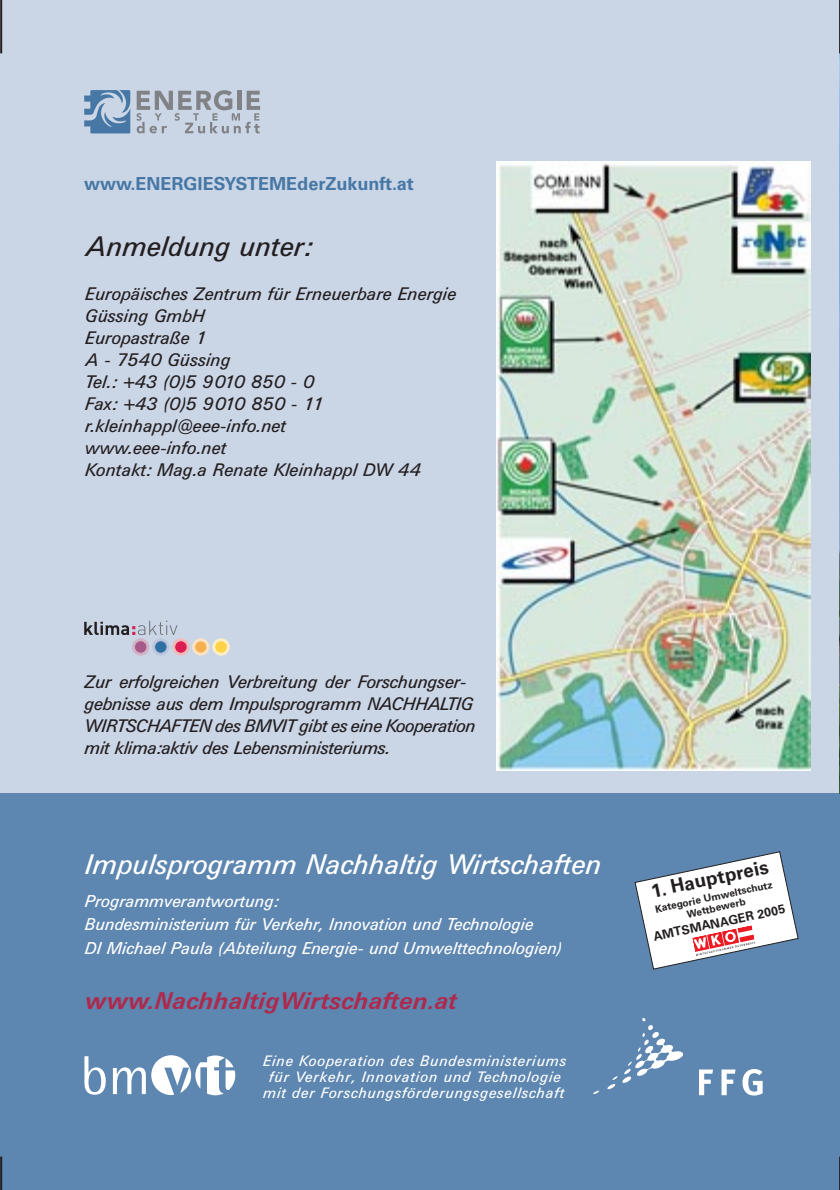
<style>
.page{position:relative;width:840px;height:1190px;background:#fff}
.page>*{position:absolute;margin:0;border:0;box-sizing:border-box;transform-origin:0 0}
.t1{font:italic 28px "Univers BQ";letter-spacing:.005em;color:#fff}
.t2{font:italic 28px "Univers BQ";letter-spacing:.005em;color:#231f20}
.t3{font:italic 700 24px "Univers BQ";letter-spacing:.005em;color:#ae294c}
.t4{font:700 18.8px "Univers S";color:#231f20}
.t5{font:italic 18px/22px "Univers BQ";letter-spacing:-.01em;color:#231f20}
.t6{font:700 18px "Univers S";color:#4778a5}
.t7{font:italic 17px/23.6px "Univers BQ";letter-spacing:.005em;color:#fff}
.t8{font:italic 15px/16px "Univers BQ";letter-spacing:.05em;color:#fff;text-align:center}
.t9{font:700 12.4px "Univers S";color:#231f20}
.t10{font:700 10px/11.4px "Univers S";color:#231f20;text-align:center}
</style>
<div class="page">
<div style="left:0;top:0;width:839px;height:815px;background:#cad5e6"></div>
<div style="left:0;top:793px;width:839px;height:397px;background:#5d86b0"></div>
<svg style="left:84px;top:621px;width:93px;height:14px"></svg>
<div style="left:132px;top:639px;width:17px;height:16px;background:#d3b3c6;border-radius:50%"></div>
<div style="left:132px;top:639px;width:17px;height:16px;border:1px solid #d3b3c6;border-radius:50%"></div>
<div style="left:134px;top:641px;width:13px;height:12px;background:#a55a89;border-radius:50%"></div>
<div style="left:134px;top:640px;width:13px;height:13px;border:1px solid #d3b3c6;border-radius:50%"></div>
<div style="left:173px;top:639px;width:16px;height:16px;background:#f1bcba;border-radius:50%"></div>
<div style="left:172px;top:639px;width:17px;height:16px;border:1px solid #f1bcba;border-radius:50%"></div>
<div style="left:175px;top:641px;width:12px;height:12px;background:#db1d52;border-radius:50%"></div>
<div style="left:174px;top:640px;width:13px;height:13px;border:1px solid #f1bcba;border-radius:50%"></div>
<div style="left:192px;top:639px;width:17px;height:16px;background:#fce3c3;border-radius:50%"></div>
<div style="left:192px;top:639px;width:17px;height:16px;border:1px solid #fce3c3;border-radius:50%"></div>
<div style="left:194px;top:641px;width:13px;height:12px;background:#f5af4c;border-radius:50%"></div>
<div style="left:194px;top:641px;width:13px;height:12px;border:1px solid #fce3c3;border-radius:50%"></div>
<div style="left:213px;top:639px;width:16px;height:16px;background:#ffefc7;border-radius:50%"></div>
<div style="left:212px;top:639px;width:17px;height:16px;border:1px solid #ffefc7;border-radius:50%"></div>
<div style="left:215px;top:641px;width:12px;height:12px;background:#fdd247;border-radius:50%"></div>
<div style="left:214px;top:640px;width:13px;height:13px;border:1px solid #ffefc7;border-radius:50%"></div>
<div style="left:152px;top:639px;width:17px;height:16px;background:#bbc6dc;border-radius:50%"></div>
<div style="left:152px;top:639px;width:17px;height:16px;border:1px solid #bbc6dc;border-radius:50%"></div>
<div style="left:154px;top:641px;width:13px;height:12px;background:#2e6fa4;border-radius:50%"></div>
<div style="left:154px;top:640px;width:13px;height:13px;border:1px solid #bbc6dc;border-radius:50%"></div>
<img style="left:839px;top:0;width:1px;height:793px">
<svg style="left:84px;top:90px;width:46px;height:43px"></svg>
<svg style="left:136px;top:90px;width:124px;height:43px"></svg>
<svg style="left:84px;top:1056px;width:22px;height:39px"></svg>
<svg style="left:113px;top:1055px;width:122px;height:40px"></svg>
<svg style="left:634px;top:852px;width:163px;height:117px"></svg>
<svg style="left:699px;top:1069px;width:13px;height:26px"></svg>
<svg style="left:721px;top:1069px;width:14px;height:26px"></svg>
<svg style="left:742px;top:1069px;width:20px;height:27px"></svg>
<svg style="left:593px;top:1091px;width:6px;height:3px"></svg>
<svg style="left:607px;top:1018px;width:76px;height:71px"></svg>
<hr style="left:0;top:1157px;width:2px;height:33px;background:#231f20">
<hr style="left:838px;top:1157px;width:1px;height:33px;background:#231f20">
<hr style="left:838px;top:0;width:1px;height:53px;background:#231f20">
<hr style="left:0;top:0;width:2px;height:53px;background:#231f20">
<img style="left:496px;top:161px;width:314px;height:610px">
<p class="t6" style="left:84px;top:176px;width:331px">www.ENERGIESYSTEMEderZukunft.at</p>
<h1 class="t2" style="left:85px;top:236px;width:228px">Anmeldung unter:</h1>
<p class="t5" style="left:85px;top:284px;width:372px">Europäisches Zentrum für Erneuerbare Energie<br>Güssing GmbH<br>Europastraße 1<br>A - 7540 Güssing<br>Tel.: +43 (0)5 9010 850 - 0<br>Fax: +43 (0)5 9010 850 - 11 r.kleinhappl@eee-info.net<br>www.eee-info.net<br>Kontakt: Mag.a Renate Kleinhappl DW 44</p>
<p class="t5" style="left:84px;top:672px;width:392px">Zur erfolgreichen Verbreitung der Forschungser&shy;gebnisse aus dem Impulsprogramm NACHHALTIG WIRTSCHAFTEN des BMVIT gibt es eine Kooperation mit klima:aktiv des Lebensministeriums.</p>
<h1 class="t1" style="left:84px;top:855px;width:518px">Impulsprogramm Nachhaltig Wirtschaften</h1>
<p class="t7" style="left:84px;top:891px;width:478px">Programmverantwortung:<br>Bundesministerium für Verkehr, Innovation und Technologie<br>DI Michael Paula (Abteilung Energie- und Umwelttechnologien)</p>
<h2 class="t3" style="left:84px;top:992px;width:373px">www.NachhaltigWirtschaften.at</h2>
<p class="t8" style="left:262px;top:1054px;width:304px">Eine Kooperation des Bundesministeriums für Verkehr, Innovation und Technologie mit der Forschungsförderungsgesellschaft</p>
<p class="t4" style="left:649px;top:884px;width:121px;rotate:-12deg">1. Hauptpreis</p>
<p class="t10" style="left:654px;top:904px;width:121px;rotate:-12deg">Kategorie Umweltschutz<br>Wettbewerb</p>
<p class="t9" style="left:652px;top:932px;width:136px;rotate:-12deg">AMTSMANAGER 2005</p>
</div>
